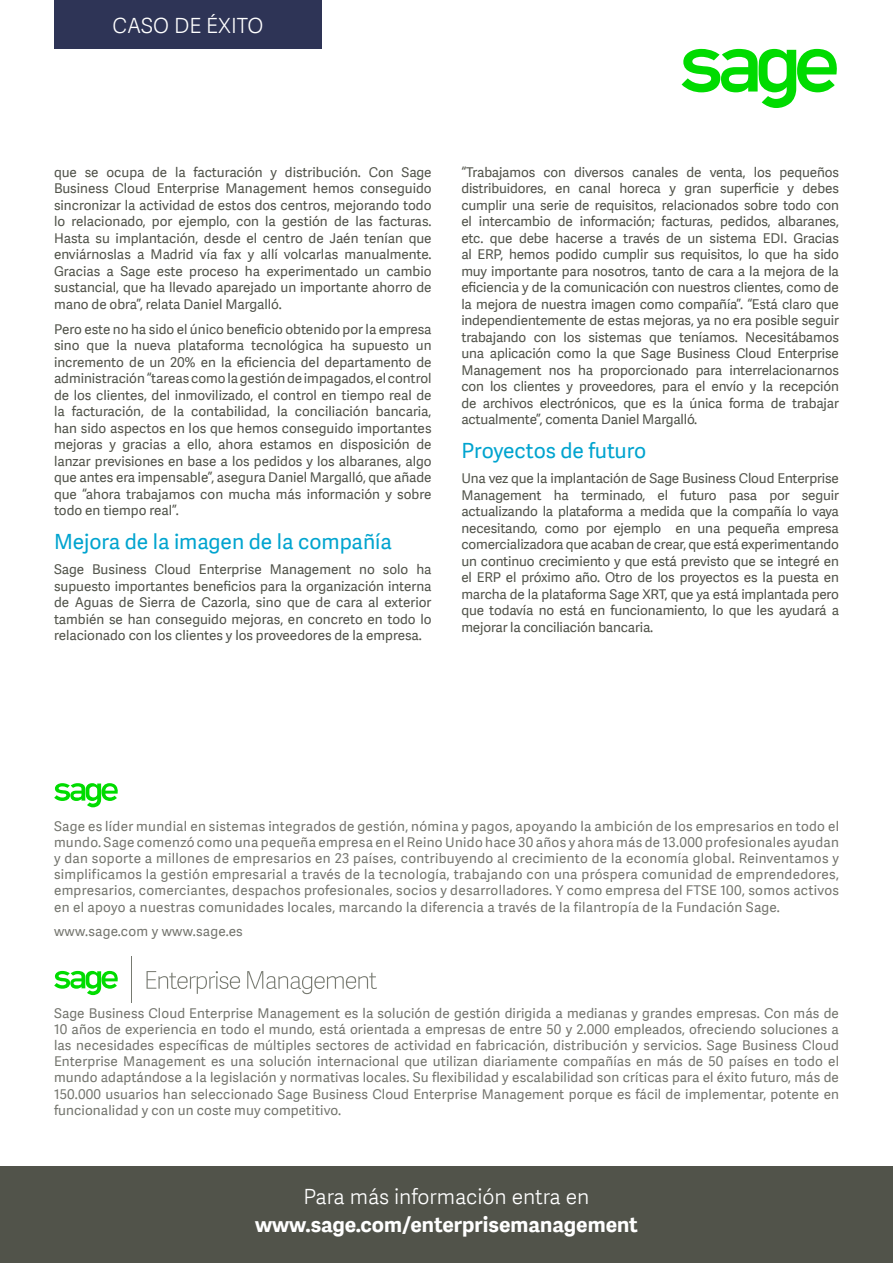
<style>
.page{position:relative;width:893px;height:1263px;background:#fff}
.page>*{position:absolute;margin:0;border:0;box-sizing:border-box;transform-origin:0 0}
.t1{font:21px "Adelle Sans SAGE";color:#00a4cf}
.t2{font:21px "Adelle Sans SAGE Lt";color:#fff}
.t3{font:700 21px "Adelle Sans SAGE";color:#fff}
.t4{font:13.5px/16.5px "Adelle Sans SAGE";letter-spacing:-.01em;color:#51534a;text-align:justify}
.t5{font:13.5px/16.2px "Adelle Sans SAGE";letter-spacing:.01em;color:#74756e;text-align:justify}
</style>
<div class="page">
<div style="left:54px;top:0;width:268px;height:49px;background:#2e3456"></div>
<svg style="left:682px;top:49px;width:155px;height:59px"></svg>
<svg style="left:54px;top:971px;width:64px;height:24px"></svg>
<svg style="left:147px;top:971px;width:93px;height:23px"></svg>
<svg style="left:247px;top:971px;width:130px;height:23px"></svg>
<hr style="left:131px;top:956px;width:1px;height:47px;background:#777a71">
<svg style="left:54px;top:783px;width:64px;height:24px"></svg>
<div style="left:0;top:1166px;width:893px;height:97px;background:#51534a"></div>
<h1 class="t2" style="left:113px;top:10px;width:152px">CASO DE ÉXITO</h1>
<p class="t4" style="left:54px;top:163px;width:379px">que se ocupa de la facturación y distribución. Con Sage Business Cloud Enterprise Management hemos conseguido sincronizar la actividad de estos dos centros, mejorando todo lo relacionado, por ejemplo, con la gestión de las facturas.<br>Hasta su implantación, desde el centro de Jaén tenían que enviárnoslas a Madrid vía fax y allí volcarlas manualmente.<br>Gracias a Sage este proceso ha experimentado un cambio sustancial, que ha llevado aparejado un importante ahorro de mano de obra”, relata Daniel Margalló.</p>
<p class="t4" style="left:54px;top:320px;width:379px">Pero este no ha sido el único beneficio obtenido por la empresa sino que la nueva plataforma tecnológica ha supuesto un incremento de un 20% en la eficiencia del departamento de administración “tareas como la gestión de impagados, el control de los clientes, del inmovilizado, el control en tiempo real de la facturación, de la contabilidad, la conciliación bancaria, han sido aspectos en los que hemos conseguido importantes mejoras y gracias a ello, ahora estamos en disposición de lanzar previsiones en base a los pedidos y los albaranes, algo que antes era impensable”, asegura Daniel Margalló, que añade que “ahora trabajamos con mucha más información y sobre todo en tiempo real”.</p>
<h1 class="t1" style="left:54px;top:527px;width:339px">Mejora de la imagen de la compañía</h1>
<p class="t4" style="left:54px;top:561px;width:379px">Sage Business Cloud Enterprise Management no solo ha supuesto importantes beneficios para la organización interna de Aguas de Sierra de Cazorla, sino que de cara al exterior también se han conseguido mejoras, en concreto en todo lo relacionado con los clientes y los proveedores de la empresa.</p>
<p class="t4" style="left:461px;top:163px;width:379px">“Trabajamos con diversos canales de venta, los pequeños distribuidores, en canal horeca y gran superficie y debes cumplir una serie de requisitos, relacionados sobre todo con el intercambio de información; facturas, pedidos, albaranes, etc. que debe hacerse a través de un sistema EDI. Gracias al ERP, hemos podido cumplir sus requisitos, lo que ha sido muy importante para nosotros, tanto de cara a la mejora de la eficiencia y de la comunicación con nuestros clientes, como de la mejora de nuestra imagen como compañía”. “Está claro que independientemente de estas mejoras, ya no era posible seguir trabajando con los sistemas que teníamos. Necesitábamos una aplicación como la que Sage Business Cloud Enterprise Management nos ha proporcionado para interrelacionarnos con los clientes y proveedores, para el envío y la recepción de archivos electrónicos, que es la única forma de trabajar actualmente”, comenta Daniel Margalló.</p>
<h1 class="t1" style="left:461px;top:436px;width:186px">Proyectos de futuro</h1>
<p class="t4" style="left:461px;top:470px;width:379px">Una vez que la implantación de Sage Business Cloud Enterprise Management ha terminado, el futuro pasa por seguir actualizando la plataforma a medida que la compañía lo vaya necesitando, como por ejemplo en una pequeña empresa comercializadora que acaban de crear, que está experimentando un continuo crecimiento y que está previsto que se integré en el ERP el próximo año. Otro de los proyectos es la puesta en marcha de la plataforma Sage XRT, que ya está implantada pero que todavía no está en funcionamiento, lo que les ayudará a mejorar la conciliación bancaria.</p>
<p class="t5" style="left:54px;top:817px;width:787px">Sage es líder mundial en sistemas integrados de gestión, nómina y pagos, apoyando la ambición de los empresarios en todo el mundo. Sage comenzó como una pequeña empresa en el Reino Unido hace 30 años y ahora más de 13.000 profesionales ayudan y dan soporte a millones de empresarios en 23 países, contribuyendo al crecimiento de la economía global. Reinventamos y simplificamos la gestión empresarial a través de la tecnología, trabajando con una próspera comunidad de emprendedores, empresarios, comerciantes, despachos profesionales, socios y desarrolladores. Y como empresa del FTSE 100, somos activos en el apoyo a nuestras comunidades locales, marcando la diferencia a través de la filantropía de la Fundación Sage.</p>
<p class="t5" style="left:54px;top:923px;width:190px">www.sage.com y www.sage.es</p>
<p class="t5" style="left:54px;top:1004px;width:786px">Sage Business Cloud Enterprise Management es la solución de gestión dirigida a medianas y grandes empresas. Con más de 10 años de experiencia en todo el mundo, está orientada a empresas de entre 50 y 2.000 empleados, ofreciendo soluciones a las necesidades específicas de múltiples sectores de actividad en fabricación, distribución y servicios. Sage Business Cloud Enterprise Management es una solución internacional que utilizan diariamente compañías en más de 50 países en todo el mundo adaptándose a la legislación y normativas locales. Su flexibilidad y escalabilidad son críticas para el éxito futuro, más de 150.000 usuarios han seleccionado Sage Business Cloud Enterprise Management porque es fácil de implementar, potente en funcionalidad y con un coste muy competitivo.</p>
<h1 class="t2" style="left:304px;top:1182px;width:287px">Para más información entra en</h1>
<h1 class="t3" style="left:255px;top:1209px;width:384px">www.sage.com/enterprisemanagement</h1>
</div>
